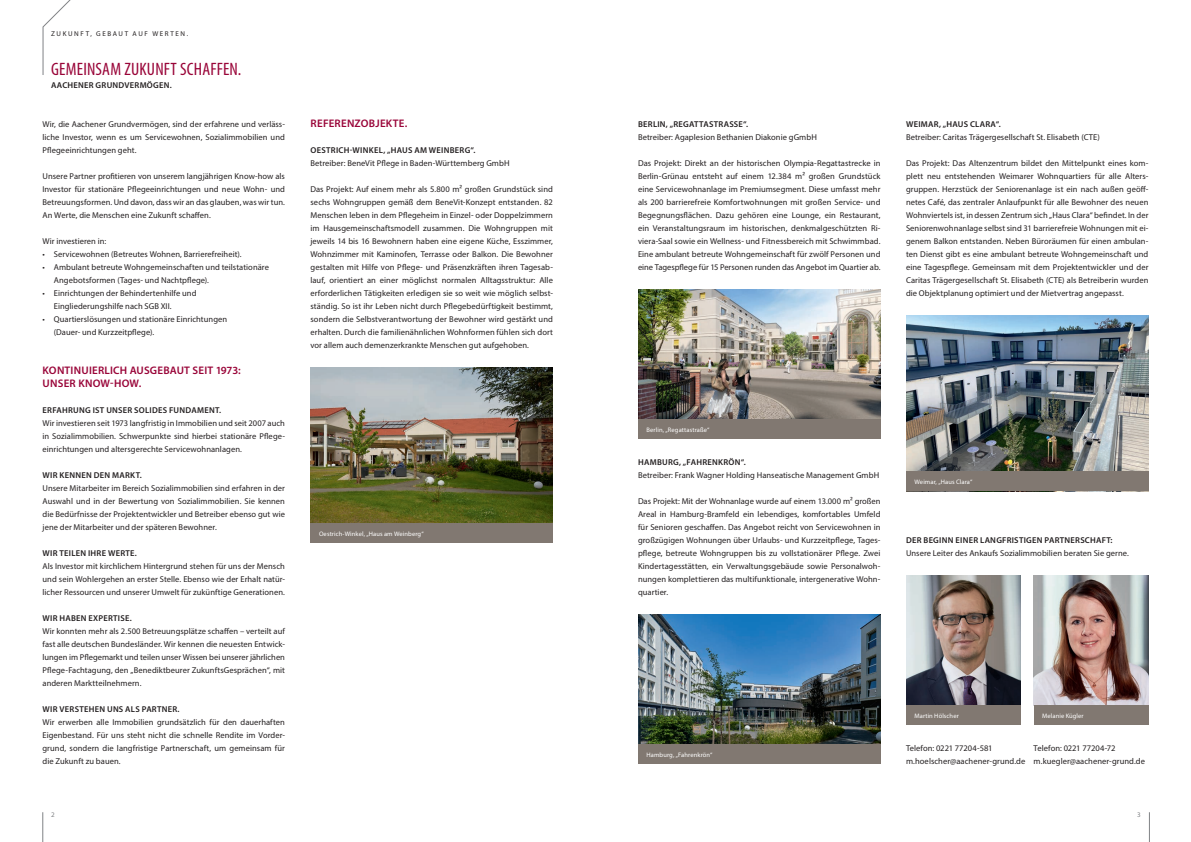
<style>
.page{position:relative;width:1191px;height:842px;background:#fff}
.page>*{position:absolute;margin:0;border:0;box-sizing:border-box;transform-origin:0 0}
.t1{font:condensed 18px "Myriad Pro";letter-spacing:.01em;color:#990438}
.t2{font:600 11px/13px "Myriad Pro";letter-spacing:.02em;color:#990438}
.t3{font:8.5px/13px "Myriad Pro";letter-spacing:.005em;color:#231f20;text-align:justify}
.t4{font:600 8.5px "Myriad Pro";letter-spacing:.03em;color:#231f20}
.t5{font:7px "Myriad Pro";letter-spacing:.235em;color:#231f20}
.t6{font:7px "Myriad Pro";color:#808285}
.t7{font:6.5px "Myriad Pro";letter-spacing:.015em;color:#fff}
</style>
<div class="page">
<svg style="left:43px;top:0;width:28px;height:75px"></svg>
<hr style="left:43px;top:812px;width:1px;height:30px;background:#808285">
<hr style="left:1149px;top:812px;width:1px;height:30px;background:#808285">
<img style="left:638px;top:614px;width:242px;height:130px">
<div style="left:638px;top:744px;width:242px;height:20px;background:#817871"></div>
<img style="left:638px;top:289px;width:242px;height:131px">
<div style="left:638px;top:420px;width:242px;height:19px;background:#817871"></div>
<img style="left:906px;top:316px;width:242px;height:156px">
<div style="left:906px;top:472px;width:242px;height:19px;background:#817871"></div>
<img style="left:310px;top:368px;width:243px;height:156px">
<div style="left:310px;top:524px;width:243px;height:19px;background:#817871"></div>
<img style="left:906px;top:576px;width:114px;height:130px">
<div style="left:906px;top:706px;width:114px;height:19px;background:#817871"></div>
<img style="left:1033px;top:576px;width:115px;height:130px">
<div style="left:1033px;top:706px;width:115px;height:19px;background:#817871"></div>
<p class="t5" style="left:51px;top:29px;width:139px">ZUKUNFT, GEBAUT AUF WERTEN.</p>
<h1 class="t1" style="left:51px;top:59px;width:192px">GEMEINSAM ZUKUNFT SCHAFFEN.</h1>
<p class="t4" style="left:51px;top:80px;width:122px">AACHENER GRUNDVERMÖGEN.</p>
<p class="t3" style="left:43px;top:117px;width:244px">Wir, die Aachener Grundvermögen, sind der erfahrene und verläss&shy;liche Investor, wenn es um Servicewohnen, Sozialimmobilien und Pflegeeinrichtungen geht.</p>
<p class="t3" style="left:43px;top:169px;width:244px">Unsere Partner profitieren von unserem langjährigen Know-how als Investor für stationäre Pflegeeinrichtungen und neue Wohn- und Betreuungsformen. Und davon, dass wir an das glauben, was wir tun.<br>An Werte, die Menschen eine Zukunft schaffen.</p>
<p class="t3" style="left:43px;top:234px;width:65px">Wir investieren in:</p>
<p class="t3" style="left:43px;top:247px;width:200px">• Servicewohnen (Betreutes Wohnen, Barrierefreiheit).</p>
<p class="t3" style="left:54px;top:260px;width:217px;text-indent:-11px">• Ambulant betreute Wohngemeinschaften und teilstationäre<br>Angebotsformen (Tages- und Nachtpflege).</p>
<p class="t3" style="left:54px;top:286px;width:144px;text-indent:-11px">• Einrichtungen der Behindertenhilfe und<br>Eingliederungshilfe nach SGB XII.</p>
<p class="t3" style="left:54px;top:312px;width:175px;text-indent:-11px">• Quartierslösungen und stationäre Einrichtungen (Dauer- und Kurzzeitpflege).</p>
<p class="t2" style="left:43px;top:364px;width:199px">KONTINUIERLICH AUSGEBAUT SEIT 1973:<br>UNSER KNOW-HOW.</p>
<p class="t4" style="left:43px;top:405px;width:180px">ERFAHRUNG IST UNSER SOLIDES FUNDAMENT.</p>
<p class="t3" style="left:43px;top:417px;width:244px">Wir investieren seit 1973 langfristig in Immobilien und seit 2007 auch in Sozialimmobilien. Schwerpunkte sind hierbei stationäre Pflege&shy;einrichtungen und altersgerechte Servicewohnanlagen.</p>
<p class="t4" style="left:43px;top:470px;width:101px">WIR KENNEN DEN MARKT.</p>
<p class="t3" style="left:43px;top:482px;width:244px">Unsere Mitarbeiter im Bereich Sozialimmobilien sind erfahren in der Auswahl und in der Bewertung von Sozialimmobilien. Sie kennen die Bedürfnisse der Projektentwickler und Betreiber ebenso gut wie jene der Mitarbeiter und der späteren Bewohner.</p>
<p class="t4" style="left:43px;top:548px;width:96px">WIR TEILEN IHRE WERTE.</p>
<p class="t3" style="left:43px;top:559px;width:244px">Als Investor mit kirchlichem Hintergrund stehen für uns der Mensch und sein Wohlergehen an erster Stelle. Ebenso wie der Erhalt natür&shy;licher Ressourcen und unserer Umwelt für zukünftige Generationen.</p>
<p class="t4" style="left:43px;top:613px;width:91px">WIR HABEN EXPERTISE.</p>
<p class="t3" style="left:43px;top:624px;width:244px">Wir konnten mehr als 2.500 Betreuungsplätze schaffen – verteilt auf fast alle deutschen Bundesländer. Wir kennen die neuesten Entwick&shy;lungen im Pflegemarkt und teilen unser Wissen bei unserer jährlichen Pflege-Fachtagung, den „Benediktbeurer ZukunftsGesprächen“, mit anderen Marktteilnehmern.</p>
<p class="t4" style="left:43px;top:704px;width:138px">WIR VERSTEHEN UNS ALS PARTNER.</p>
<p class="t3" style="left:43px;top:715px;width:244px">Wir erwerben alle Immobilien grundsätzlich für den dauerhaften Eigenbestand. Für uns steht nicht die schnelle Rendite im Vorder&shy;grund, sondern die langfristige Partnerschaft, um gemeinsam für die Zukunft zu bauen.</p>
<p class="t2" style="left:311px;top:117px;width:98px">REFERENZOBJEKTE.</p>
<p class="t4" style="left:310px;top:145px;width:166px">OESTRICH-WINKEL, „HAUS AM WEINBERG“.</p>
<p class="t3" style="left:310px;top:157px;width:201px">Betreiber: BeneVit Pflege in Baden-Württemberg GmbH</p>
<p class="t3" style="left:310px;top:183px;width:244px">Das Projekt: Auf einem mehr als 5.800 m² großen Grundstück sind sechs Wohngruppen gemäß dem BeneVit-Konzept entstanden. 82<br>Menschen leben in dem Pflegeheim in Einzel- oder Doppelzimmern im Hausgemeinschaftsmodell zusammen. Die Wohngruppen mit jeweils 14 bis 16 Bewohnern haben eine eigene Küche, Esszimmer, Wohnzimmer mit Kaminofen, Terrasse oder Balkon. Die Bewohner gestalten mit Hilfe von Pflege- und Präsenzkräften ihren Tagesab&shy;lauf, orientiert an einer möglichst normalen Alltagsstruktur: Alle erforderlichen Tätigkeiten erledigen sie so weit wie möglich selbst&shy;ständig. So ist ihr Leben nicht durch Pflegebedürftigkeit bestimmt, sondern die Selbstverantwortung der Bewohner wird gestärkt und erhalten. Durch die familienähnlichen Wohnformen fühlen sich dort vor allem auch demenzerkrankte Menschen gut aufgehoben.</p>
<p class="t7" style="left:319px;top:529px;width:106px">Oestrich-Winkel, „Haus am Weinberg“</p>
<p class="t4" style="left:638px;top:119px;width:111px">BERLIN, „REGATTASTRASSE“.</p>
<p class="t3" style="left:638px;top:131px;width:180px">Betreiber: Agaplesion Bethanien Diakonie gGmbH</p>
<p class="t3" style="left:638px;top:157px;width:244px">Das Projekt: Direkt an der historischen Olympia-Regattastrecke in Berlin-Grünau entsteht auf einem 12.384 m² großen Grundstück eine Servicewohnanlage im Premiumsegment. Diese umfasst mehr als 200 barrierefreie Komfortwohnungen mit großen Service- und Begegnungsflächen. Dazu gehören eine Lounge, ein Restaurant, ein Veranstaltungsraum im historischen, denkmalgeschützten Ri&shy;viera-Saal sowie ein Wellness- und Fitnessbereich mit Schwimmbad.<br>Eine ambulant betreute Wohngemeinschaft für zwölf Personen und eine Tagespflege für 15 Personen runden das Angebot im Quartier ab.</p>
<p class="t4" style="left:906px;top:119px;width:96px">WEIMAR, „HAUS CLARA“.</p>
<p class="t3" style="left:906px;top:130px;width:195px">Betreiber: Caritas Trägergesellschaft St. Elisabeth (CTE)</p>
<p class="t3" style="left:906px;top:156px;width:244px">Das Projekt: Das Altenzentrum bildet den Mittelpunkt eines kom&shy;plett neu entstehenden Weimarer Wohnquartiers für alle Alters&shy;gruppen. Herzstück der Seniorenanlage ist ein nach außen geöff&shy;netes Café, das zentraler Anlaufpunkt für alle Bewohner des neuen Wohnviertels ist, in dessen Zentrum sich „Haus Clara“ befindet. In der Seniorenwohnanlage selbst sind 31 barrierefreie Wohnungen mit ei&shy;genem Balkon entstanden. Neben Büroräumen für einen ambulan&shy;ten Dienst gibt es eine ambulant betreute Wohngemeinschaft und eine Tagespflege. Gemeinsam mit dem Projektentwickler und der Caritas Trägergesellschaft St. Elisabeth (CTE) als Betreiberin wurden die Objektplanung optimiert und der Mietvertrag angepasst.</p>
<p class="t7" style="left:646px;top:425px;width:64px">Berlin, „Regattastraße“</p>
<p class="t4" style="left:638px;top:457px;width:109px">HAMBURG, „FAHRENKRÖN“.</p>
<p class="t3" style="left:638px;top:468px;width:243px">Betreiber: Frank Wagner Holding Hanseatische Management GmbH</p>
<p class="t3" style="left:638px;top:494px;width:244px">Das Projekt: Mit der Wohnanlage wurde auf einem 13.000 m² großen Areal in Hamburg-Bramfeld ein lebendiges, komfortables Umfeld für Senioren geschaffen. Das Angebot reicht von Servicewohnen in großzügigen Wohnungen über Urlaubs- und Kurzzeitpflege, Tages&shy;pflege, betreute Wohngruppen bis zu vollstationärer Pflege. Zwei Kindertagesstätten, ein Verwaltungsgebäude sowie Personalwoh&shy;nungen komplettieren das multifunktionale, intergenerative Wohn&shy;quartier.</p>
<p class="t7" style="left:914px;top:477px;width:59px">Weimar, „Haus Clara“</p>
<p class="t4" style="left:906px;top:535px;width:208px">DER BEGINN EINER LANGFRISTIGEN PARTNERSCHAFT:</p>
<p class="t3" style="left:906px;top:546px;width:224px">Unsere Leiter des Ankaufs Sozialimmobilien beraten Sie gerne.</p>
<p class="t7" style="left:646px;top:750px;width:68px">Hamburg, „Fahrenkrön“</p>
<p class="t7" style="left:914px;top:712px;width:46px">Martin Hölscher</p>
<p class="t7" style="left:1042px;top:712px;width:43px">Melanie Kügler</p>
<p class="t3" style="left:906px;top:741px;width:88px">Telefon: 0221 77204-581</p>
<p class="t3" style="left:906px;top:741px;width:240px;text-indent:128px">Telefon: 0221 77204-72 m.hoelscher@aachener-grund.de m.kuegler@aachener-grund.de</p>
<p class="t6" style="left:51px;top:811px;width:5px">2</p>
<p class="t6" style="left:1137px;top:811px;width:5px">3</p>
</div>
